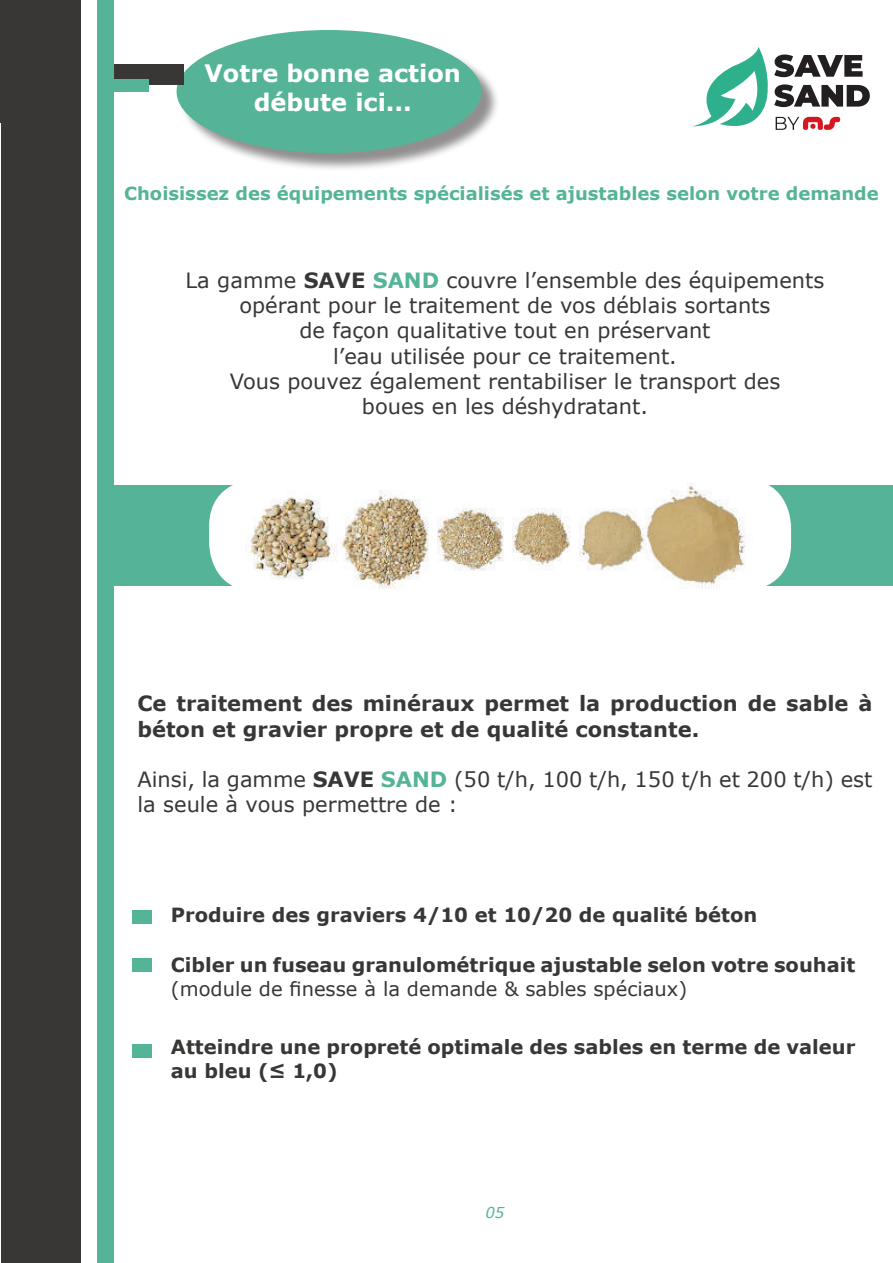
<style>
.page{position:relative;width:893px;height:1263px;background:#fff}
.page>*{position:absolute;margin:0;border:0;box-sizing:border-box;transform-origin:0 0}
.t1{font:700 24px/28.8px "Verdana";color:#fff;text-align:center}
.t2{font:21px/25.2px "Verdana";color:#383736}
.t3{font:700 21px/25.2px "Verdana";color:#383736}
.t4{font:700 19.5px/23.4px "Verdana";color:#383736}
.t5{font:19.5px "Verdana";color:#383736}
.t6{font:700 18px "Verdana";color:#55b497}
.t7{font:italic 15px "Verdana";color:#55b497}
.s1{font-weight:700}
.s2{font-weight:700;color:#55b497}
</style>
<div class="page">
<div style="left:0;top:0;width:9px;height:122px;background:#383736"></div>
<div style="left:105px;top:485px;width:788px;height:101px;background:#55b497"></div>
<div style="left:209px;top:479px;width:582px;height:112px;background:#fff;border-radius:47px"></div>
<div style="left:179px;top:32px;width:321px;height:140px;background:#5a5657;opacity:.66"></div>
<div style="left:177px;top:30px;width:304px;height:123px;background:#55b497;border-radius:50%"></div>
<div style="left:114px;top:64px;width:69px;height:21px;background:#383736"></div>
<div style="left:114px;top:79px;width:34px;height:13px;background:#55b497"></div>
<img style="left:250px;top:482px;width:496px;height:107px">
<div style="left:132px;top:958px;width:19px;height:13px;background:#55b497"></div>
<div style="left:132px;top:1044px;width:19px;height:13px;background:#55b497"></div>
<div style="left:96px;top:0;width:18px;height:1263px;background:#55b497"></div>
<div style="left:1px;top:0;width:79px;height:1263px;background:#383736"></div>
<svg style="left:692px;top:47px;width:178px;height:83px"></svg>
<div style="left:132px;top:910px;width:19px;height:13px;background:#55b497"></div>
<p class="t1" style="left:205px;top:59px;width:258px">Votre bonne action débute ici...</p>
<p class="t6" style="left:124px;top:181px;width:756px">Choisissez des équipements spécialisés et ajustables selon votre demande</p>
<p class="t2" style="left:186px;top:267px;width:640px;text-align:center">La gamme <span class="s1">SAVE</span> <span class="s2">SAND</span> couvre l’ensemble des équipements opérant pour le traitement de vos déblais sortants<br>de façon qualitative tout en préservant<br>l’eau utilisée pour ce traitement.<br>Vous pouvez également rentabiliser le transport des<br>boues en les déshydratant.</p>
<p class="t3" style="left:137px;top:691px;width:736px">Ce traitement des minéraux permet la production de sable à béton et gravier propre et de qualité constante.</p>
<p class="t2" style="left:137px;top:766px;width:736px">Ainsi, la gamme <span class="s1">SAVE</span> <span class="s2">SAND</span> (50 t/h, 100 t/h, 150 t/h et 200 t/h) est la seule à vous permettre de :</p>
<p class="t4" style="left:171px;top:903px;width:588px">Produire des graviers 4/10 et 10/20 de qualité béton</p>
<p class="t4" style="left:171px;top:953px;width:686px">Cibler un fuseau granulométrique ajustable selon votre souhait</p>
<p class="t5" style="left:171px;top:975px;width:518px">(module de finesse à la demande &amp; sables spéciaux)</p>
<p class="t4" style="left:171px;top:1035px;width:686px">Atteindre une propreté optimale des sables en terme de valeur au bleu (≤ 1,0)</p>
<p class="t7" style="left:485px;top:1202px;width:21px">05</p>
</div>
